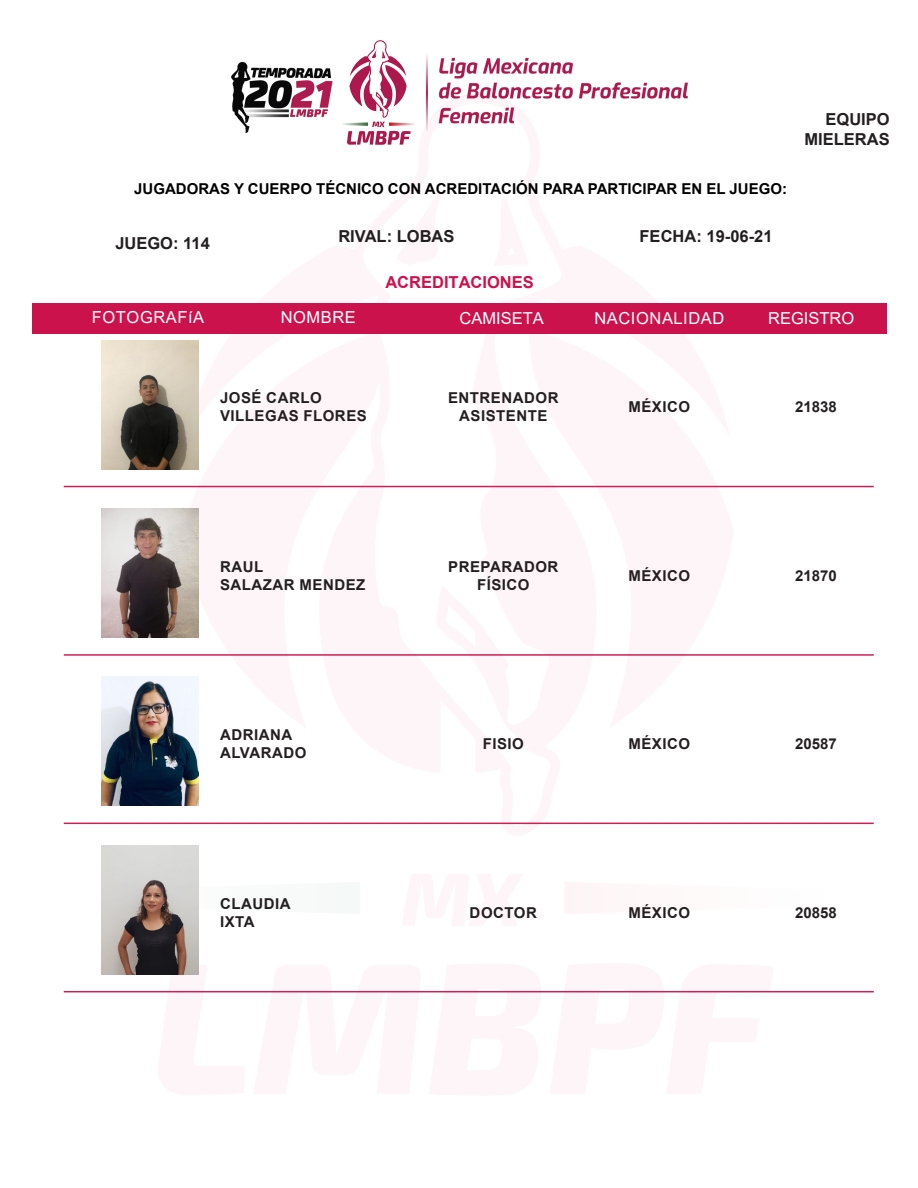
<style>
.page{position:relative;width:918px;height:1188px;background:#fff}
.page>*{position:absolute;margin:0;border:0;box-sizing:border-box;transform-origin:0 0}
.t1{font:700 16.5px/19.8px "Arial";color:#231f20;text-align:right}
.t2{font:16.5px "Arial";letter-spacing:.035em;color:#fff}
.t3{font:16.5px "Arial";color:#fff}
.t4{font:700 16.5px "Arial";color:#cc124c}
.t5{font:700 15px/18px "Arial";letter-spacing:.035em;color:#231f20;text-align:center}
.t6{font:700 15px "Arial";color:#000}
</style>
<div class="page">
<svg style="left:146px;top:953px;width:639px;height:40px"></svg>
<svg style="left:101px;top:871px;width:98px;height:54px"></svg>
<svg style="left:360px;top:485px;width:204px;height:340px"></svg>
<div style="left:33px;top:303px;width:854px;height:31px;background:#cc124c"></div>
<img style="left:232px;top:40px;width:455px;height:105px">
<img style="left:102px;top:340px;width:96px;height:129px">
<hr style="left:64px;top:486px;width:810px;height:1px;background:#cc1f56">
<img style="left:102px;top:509px;width:96px;height:129px">
<hr style="left:64px;top:654px;width:810px;height:2px;background:#cc1f56">
<img style="left:102px;top:677px;width:96px;height:129px">
<hr style="left:64px;top:823px;width:810px;height:1px;background:#cc1f56">
<img style="left:102px;top:845px;width:96px;height:129px">
<hr style="left:64px;top:991px;width:810px;height:1px;background:#cc1f56">
<p class="t6" style="left:134px;top:178px;width:654px">JUGADORAS Y CUERPO TÉCNICO CON ACREDITACIÓN PARA PARTICIPAR EN EL JUEGO:</p>
<p class="t1" style="left:115px;top:233px;width:96px">JUEGO: 114</p>
<p class="t1" style="left:338px;top:227px;width:118px">RIVAL: LOBAS</p>
<p class="t1" style="left:640px;top:227px;width:134px">FECHA: 19-06-21</p>
<p class="t4" style="left:385px;top:271px;width:150px">ACREDITACIONES</p>
<p class="t1" style="left:804px;top:110px;width:87px">EQUIPO<br>MIELERAS</p>
<p class="t2" style="left:92px;top:306px;width:114px">FOTOGRAFíA</p>
<p class="t2" style="left:281px;top:306px;width:77px">NOMBRE</p>
<p class="t3" style="left:460px;top:307px;width:86px">CAMISETA</p>
<p class="t3" style="left:768px;top:307px;width:88px">REGISTRO</p>
<p class="t2" style="left:594px;top:307px;width:131px">NACIONALIDAD</p>
<p class="t5" style="left:220px;top:389px;width:103px">JOSÉ CARLO</p>
<p class="t5" style="left:220px;top:407px;width:148px">VILLEGAS FLORES</p>
<p class="t5" style="left:220px;top:558px;width:45px">RAUL</p>
<p class="t5" style="left:220px;top:576px;width:147px">SALAZAR MENDEZ</p>
<p class="t5" style="left:220px;top:726px;width:74px">ADRIANA</p>
<p class="t5" style="left:220px;top:744px;width:88px">ALVARADO</p>
<p class="t5" style="left:220px;top:894px;width:72px">CLAUDIA</p>
<p class="t5" style="left:220px;top:912px;width:36px">IXTA</p>
<p class="t5" style="left:448px;top:389px;width:112px">ENTRENADOR<br>ASISTENTE</p>
<p class="t5" style="left:628px;top:398px;width:63px">MÉXICO</p>
<p class="t5" style="left:795px;top:398px;width:43px">21838</p>
<p class="t5" style="left:448px;top:558px;width:112px">PREPARADOR<br>FÍSICO</p>
<p class="t5" style="left:628px;top:567px;width:63px">MÉXICO</p>
<p class="t5" style="left:795px;top:567px;width:43px">21870</p>
<p class="t5" style="left:483px;top:735px;width:43px">FISIO</p>
<p class="t5" style="left:628px;top:735px;width:63px">MÉXICO</p>
<p class="t5" style="left:795px;top:735px;width:43px">20587</p>
<p class="t5" style="left:470px;top:903px;width:69px">DOCTOR</p>
<p class="t5" style="left:628px;top:903px;width:63px">MÉXICO</p>
<p class="t5" style="left:795px;top:903px;width:43px">20858</p>
</div>
